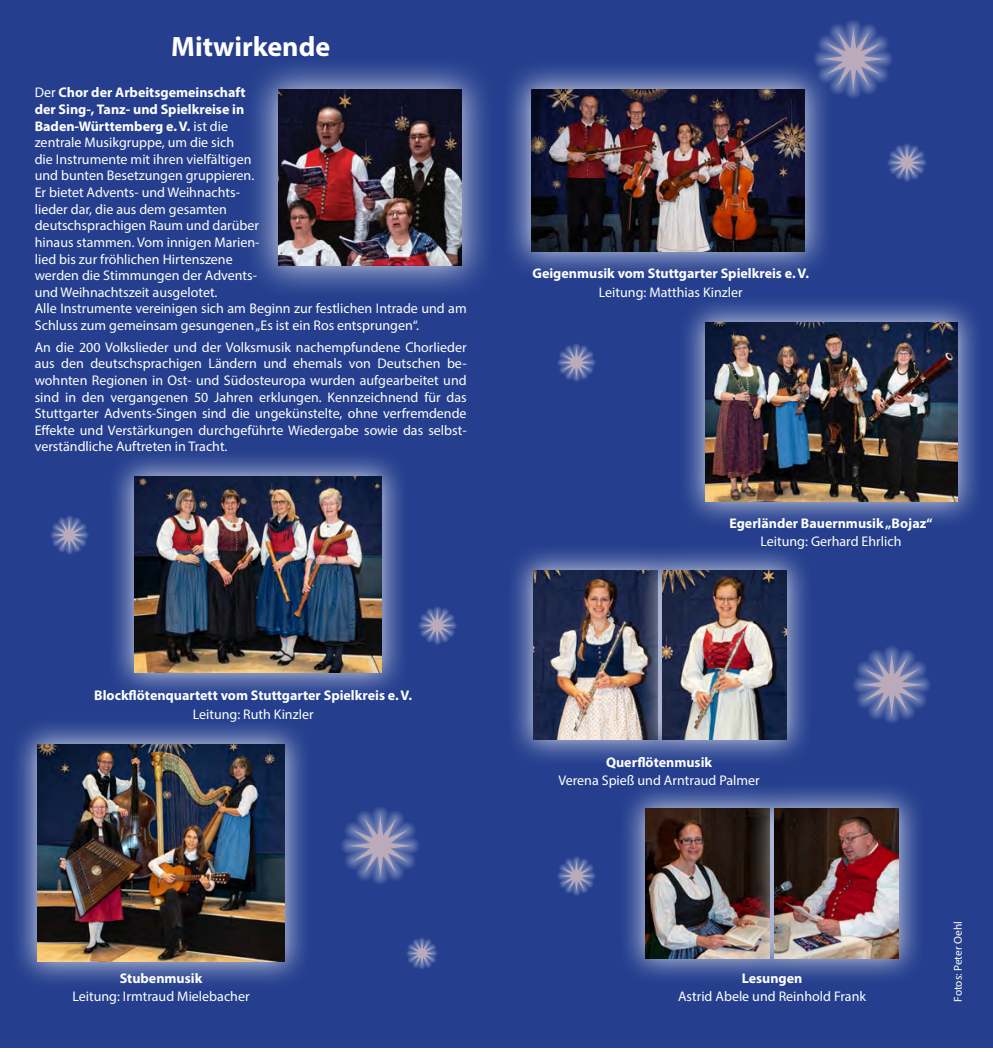
<style>
.page{position:relative;width:993px;height:1052px;background:#fff}
.page>*{position:absolute;margin:0;border:0;box-sizing:border-box;transform-origin:0 0}
.Text_Überschrift{font:700 28px "Myriad Pro";color:#fff}
.Text_Bild{font:14px/16.6px "Myriad Pro";color:#fff}
.Text_Bild-2{font:700 14px "Myriad Pro";color:#fff}
.Text_Bild-3{font:11.38px "Myriad Pro";color:#fff}
.s1{font-weight:700}
</style>
<div class="page">
<div style="left:0;top:0;width:992px;height:1047px;background:#253f8e"></div>
<div style="left:243px;top:55px;width:253px;height:245px;background:#fff;opacity:.75"></div>
<img style="left:278px;top:89px;width:183px;height:177px">
<div style="left:500px;top:59px;width:334px;height:222px;background:#fff;opacity:.75"></div>
<img style="left:531px;top:89px;width:273px;height:162px">
<div style="left:617px;top:781px;width:180px;height:205px;background:#fff;opacity:.75"></div>
<img style="left:645px;top:809px;width:101px;height:149px">
<div style="left:746px;top:781px;width:180px;height:205px;background:#fff;opacity:.75"></div>
<img style="left:774px;top:809px;width:124px;height:149px">
<div style="left:505px;top:542px;width:180px;height:225px;background:#fff;opacity:.75"></div>
<img style="left:533px;top:570px;width:101px;height:169px">
<div style="left:634px;top:542px;width:180px;height:225px;background:#fff;opacity:.75"></div>
<img style="left:662px;top:570px;width:124px;height:169px">
<div style="left:676px;top:294px;width:308px;height:235px;background:#fff;opacity:.75"></div>
<img style="left:704px;top:322px;width:252px;height:179px">
<div style="left:9px;top:716px;width:304px;height:274px;background:#fff;opacity:.75"></div>
<img style="left:37px;top:744px;width:248px;height:218px">
<div style="left:106px;top:448px;width:304px;height:253px;background:#fff;opacity:.75"></div>
<img style="left:134px;top:476px;width:248px;height:197px">
<svg style="left:557px;top:343px;width:39px;height:39px"></svg>
<svg style="left:561px;top:347px;width:30px;height:31px"></svg>
<svg style="left:813px;top:20px;width:79px;height:79px"></svg>
<svg style="left:822px;top:29px;width:61px;height:60px;background:#727cac"></svg>
<svg style="left:341px;top:807px;width:78px;height:77px"></svg>
<svg style="left:350px;top:815px;width:60px;height:61px;background:#727cac"></svg>
<svg style="left:418px;top:606px;width:39px;height:39px"></svg>
<svg style="left:422px;top:610px;width:30px;height:30px"></svg>
<svg style="left:50px;top:516px;width:39px;height:39px"></svg>
<svg style="left:54px;top:520px;width:30px;height:30px"></svg>
<svg style="left:853px;top:646px;width:77px;height:77px"></svg>
<svg style="left:861px;top:654px;width:60px;height:61px;background:#717bac"></svg>
<svg style="left:406px;top:938px;width:31px;height:31px"></svg>
<svg style="left:410px;top:941px;width:24px;height:24px"></svg>
<svg style="left:557px;top:857px;width:39px;height:39px"></svg>
<svg style="left:561px;top:861px;width:30px;height:30px"></svg>
<svg style="left:888px;top:143px;width:38px;height:39px"></svg>
<svg style="left:891px;top:147px;width:30px;height:31px"></svg>
<p class="Text_Überschrift" style="left:171px;top:28px;width:160px">Mitwirkende</p>
<p class="Text_Bild" style="left:35px;top:84px;width:226px">Der <span class="s1">Chor der Arbeitsgemeinschaft der Sing-, Tanz- und Spielkreise in Baden-Württemberg e.V.</span> ist die zentrale Musikgruppe, um die sich<br>die Instrumente mit ihren vielfältigen und bunten Besetzungen gruppieren.<br>Er bietet Advents- und Weihnachts&shy;lieder dar, die aus dem gesamten deutschsprachigen Raum und darüber hinaus stammen. Vom innigen Marien&shy;lied bis zur fröhlichen Hirtenszene</p>
<p class="Text_Bild" style="left:35px;top:267px;width:224px">werden die Stimmungen der Advents-</p>
<p class="Text_Bild" style="left:35px;top:283px;width:184px">und Weihnachtszeit ausgelotet.</p>
<p class="Text_Bild" style="left:35px;top:300px;width:433px">Alle Instrumente vereinigen sich am Beginn zur festlichen Intrade und am<br>Schluss zum gemeinsam gesungenen „Es ist ein Ros entsprungen“.</p>
<p class="Text_Bild" style="left:35px;top:338px;width:433px;text-align:justify">An die 200 Volkslieder und der Volksmusik nachempfundene Chorlieder aus den deutschsprachigen Ländern und ehemals von Deutschen be&shy;wohnten Regionen in Ost- und Südosteuropa wurden aufgearbeitet und sind in den vergangenen 50 Jahren erklungen. Kennzeichnend für das Stuttgarter Advents-Singen sind die ungekünstelte, ohne verfremdende Effekte und Verstärkungen durchgeführte Wiedergabe sowie das selbst&shy;verständliche Auftreten in Tracht.</p>
<p class="Text_Bild-2" style="left:94px;top:686px;width:319px">Blockflötenquartett vom Stuttgarter Spielkreis e.V.</p>
<p class="Text_Bild" style="left:193px;top:705px;width:122px">Leitung: Ruth Kinzler</p>
<p class="Text_Bild-2" style="left:120px;top:969px;width:84px">Stubenmusik</p>
<p class="Text_Bild" style="left:72px;top:988px;width:179px">Leitung: Irmtraud Mielebacher</p>
<p class="Text_Bild-2" style="left:532px;top:265px;width:278px">Geigenmusik vom Stuttgarter Spielkreis e.V.</p>
<p class="Text_Bild" style="left:598px;top:284px;width:145px">Leitung: Matthias Kinzler</p>
<p class="Text_Bild-2" style="left:729px;top:514px;width:205px">Egerländer Bauernmusik „Bojaz“</p>
<p class="Text_Bild" style="left:760px;top:533px;width:143px">Leitung: Gerhard Ehrlich</p>
<p class="Text_Bild-2" style="left:606px;top:753px;width:108px">Querflötenmusik</p>
<p class="Text_Bild" style="left:558px;top:772px;width:203px">Verena Spieß und Arntraud Palmer</p>
<p class="Text_Bild-2" style="left:741px;top:969px;width:62px">Lesungen</p>
<p class="Text_Bild" style="left:677px;top:988px;width:189px">Astrid Abele und Reinhold Frank</p>
<p class="Text_Bild-3" style="left:950px;top:1001px;width:82px;rotate:-90deg">Fotos: Peter Oehl</p>
</div>
